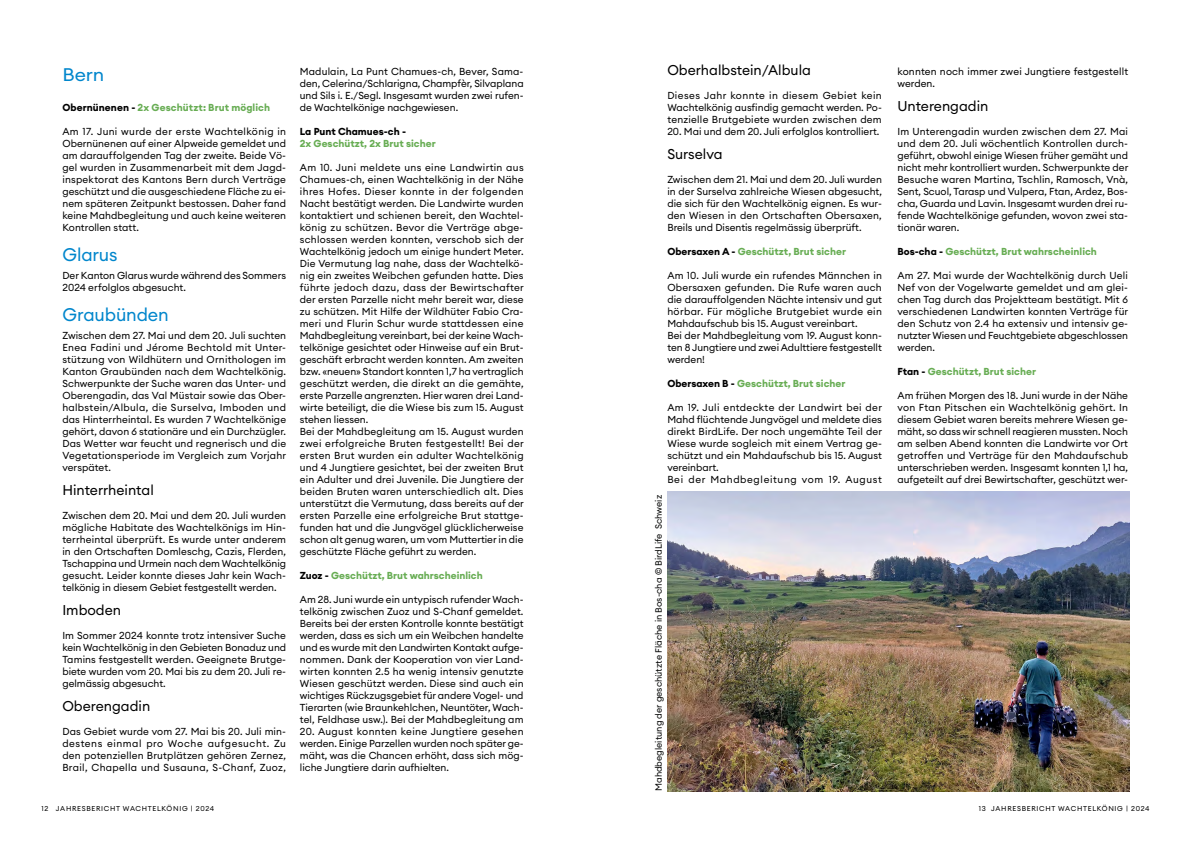
<style>
.page{position:relative;width:1191px;height:842px;background:#fff}
.page>*{position:absolute;margin:0;border:0;box-sizing:border-box;transform-origin:0 0}
.t1{font:18px "Euclid Circular A";letter-spacing:-.005em;color:#0086cc}
.t2{font:18px "Euclid Circular A";letter-spacing:-.005em;color:#0086cc;scale:1.08 1}
.t3{font:14px "Euclid Circular A";color:#000}
.t4{font:10px/12px "Euclid Circular A";letter-spacing:.005em;color:#000;text-align:justify}
.t5{font:700 10px "Euclid Circular A";color:#68ad54}
.t6{font:700 10px "Euclid Circular A";color:#000}
.t7{font:9px "Euclid Circular A";color:#040504}
.t8{font:7px "Euclid Circular A";letter-spacing:.1em;color:#000}
.s1{color:#000}
</style>
<div class="page">
<img style="left:667px;top:492px;width:462px;height:299px">
<h1 class="t2" style="left:62px;top:63px;width:40px">Bern</h1>
<p class="t5" style="left:62px;top:101px;width:209px"><span class="s1">Obernünenen -</span> 2x Geschützt: Brut möglich</p>
<p class="t4" style="left:62px;top:125px;width:225px">Am 17. Juni wurde der erste Wachtelkönig in Obernünenen auf einer Alpweide gemeldet und am darauffolgenden Tag der zweite. Beide Vö&shy;gel wurden in Zusammenarbeit mit dem Jagd&shy;inspektorat des Kantons Bern durch Verträge geschützt und die ausgeschiedene Fläche zu ei&shy;nem späteren Zeitpunkt bestossen. Daher fand keine Mahdbegleitung und auch keine weiteren Kontrollen statt.</p>
<h1 class="t1" style="left:62px;top:243px;width:57px">Glarus</h1>
<p class="t4" style="left:62px;top:269px;width:225px">Der Kanton Glarus wurde während des Sommers<br>2024 erfolglos abgesucht.</p>
<h1 class="t1" style="left:62px;top:303px;width:108px">Graubünden</h1>
<p class="t4" style="left:62px;top:329px;width:225px">Zwischen dem 27. Mai und dem 20. Juli suchten Enea Fadini und Jérome Bechtold mit Unter&shy;stützung von Wildhütern und Ornithologen im Kanton Graubünden nach dem Wachtelkönig.<br>Schwerpunkte der Suche waren das Unter- und Oberengadin, das Val Müstair sowie das Ober&shy;halbstein/Albula, die Surselva, Imboden und das Hinterrheintal. Es wurden 7 Wachtelkönige gehört, davon 6 stationäre und ein Durchzügler.<br>Das Wetter war feucht und regnerisch und die Vegetationsperiode im Vergleich zum Vorjahr verspätet.</p>
<h2 class="t3" style="left:62px;top:481px;width:93px">Hinterrheintal</h2>
<p class="t4" style="left:62px;top:509px;width:225px">Zwischen dem 20. Mai und dem 20. Juli wurden mögliche Habitate des Wachtelkönigs im Hin&shy;terrheintal überprüft. Es wurde unter anderem in den Ortschaften Domleschg, Cazis, Flerden, Tschappina und Urmein nach dem Wachtelkönig gesucht. Leider konnte dieses Jahr kein Wach&shy;telkönig in diesem Gebiet festgestellt werden.</p>
<h2 class="t3" style="left:62px;top:601px;width:60px">Imboden</h2>
<p class="t4" style="left:62px;top:629px;width:225px">Im Sommer 2024 konnte trotz intensiver Suche kein Wachtelkönig in den Gebieten Bonaduz und Tamins festgestellt werden. Geeignete Brutge&shy;biete wurden vom 20. Mai bis zu dem 20. Juli re&shy;gelmässig abgesucht.</p>
<h2 class="t3" style="left:62px;top:697px;width:89px">Oberengadin</h2>
<p class="t4" style="left:62px;top:725px;width:225px">Das Gebiet wurde vom 27. Mai bis 20. Juli min&shy;destens einmal pro Woche aufgesucht. Zu den potenziellen Brutplätzen gehören Zernez, Brail, Chapella und Susauna, S-Chanf, Zuoz,</p>
<p class="t4" style="left:300px;top:65px;width:225px">Madulain, La Punt Chamues-ch, Bever, Sama&shy;den, Celerina/Schlarigna, Champfèr, Silvaplana und Sils i. E./Segl. Insgesamt wurden zwei rufen&shy;de Wachtelkönige nachgewiesen.</p>
<p class="t6" style="left:300px;top:125px;width:108px">La Punt Chamues-ch -</p>
<p class="t5" style="left:300px;top:137px;width:137px">2x Geschützt, 2x Brut sicher</p>
<p class="t4" style="left:300px;top:161px;width:226px;text-align:left">Am 10. Juni meldete uns eine Landwirtin aus Chamues-ch, einen Wachtelkönig in der Nähe ihres Hofes. Dieser konnte in der folgenden Nacht bestätigt werden. Die Landwirte wurden kontaktiert und schienen bereit, den Wachtel&shy;könig zu schützen. Bevor die Verträge abge&shy;schlossen werden konnten, verschob sich der Wachtelkönig jedoch um einige hundert Meter.<br>Die Vermutung lag nahe, dass der Wachtelkö&shy;nig ein zweites Weibchen gefunden hatte. Dies führte jedoch dazu, dass der Bewirtschafter der ersten Parzelle nicht mehr bereit war, diese zu schützen. Mit Hilfe der Wildhüter Fabio Cra&shy;meri und Flurin Schur wurde stattdessen eine Mahdbegleitung vereinbart, bei der keine Wach&shy;telkönige gesichtet oder Hinweise auf ein Brut&shy;geschäft erbracht werden konnten. Am zweiten bzw. «neuen» Standort konnten 1,7 ha vertraglich geschützt werden, die direkt an die gemähte, erste Parzelle angrenzten. Hier waren drei Land&shy;wirte beteiligt, die die Wiese bis zum 15. August stehen liessen.<br>Bei der Mahdbegleitung am 15. August wurden zwei erfolgreiche Bruten festgestellt! Bei der ersten Brut wurden ein adulter Wachtelkönig und 4 Jungtiere gesichtet, bei der zweiten Brut ein Adulter und drei Juvenile. Die Jungtiere der beiden Bruten waren unterschiedlich alt. Dies unterstützt die Vermutung, dass bereits auf der ersten Parzelle eine erfolgreiche Brut stattge&shy;funden hat und die Jungvögel glücklicherweise schon alt genug waren, um vom Muttertier in die geschützte Fläche geführt zu werden.</p>
<p class="t5" style="left:300px;top:569px;width:184px"><span class="s1">Zuoz -</span> Geschützt, Brut wahrscheinlich</p>
<p class="t4" style="left:300px;top:593px;width:225px">Am 28. Juni wurde ein untypisch rufender Wach&shy;telkönig zwischen Zuoz und S-Chanf gemeldet.<br>Bereits bei der ersten Kontrolle konnte bestätigt werden, dass es sich um ein Weibchen handelte und es wurde mit den Landwirten Kontakt aufge&shy;nommen. Dank der Kooperation von vier Land&shy;wirten konnten 2.5 ha wenig intensiv genutzte Wiesen geschützt werden. Diese sind auch ein wichtiges Rückzugsgebiet für andere Vogel- und Tierarten (wie Braunkehlchen, Neuntöter, Wach&shy;tel, Feldhase usw.). Bei der Mahdbegleitung am</p>
<p class="t4" style="left:300px;top:725px;width:225px">20. August konnten keine Jungtiere gesehen werden. Einige Parzellen wurden noch später ge&shy;mäht, was die Chancen erhöht, dass sich mög&shy;liche Jungtiere darin aufhielten.</p>
<h2 class="t3" style="left:667px;top:61px;width:145px">Oberhalbstein/Albula</h2>
<p class="t4" style="left:667px;top:89px;width:216px">Dieses Jahr konnte in diesem Gebiet kein Wachtelkönig ausfindig gemacht werden. Po&shy;tenzielle Brutgebiete wurden zwischen dem</p>
<p class="t4" style="left:667px;top:125px;width:213px">20. Mai und dem 20. Juli erfolglos kontrolliert.</p>
<h2 class="t3" style="left:667px;top:145px;width:57px">Surselva</h2>
<p class="t4" style="left:667px;top:173px;width:216px">Zwischen dem 21. Mai und dem 20. Juli wurden in der Surselva zahlreiche Wiesen abgesucht, die sich für den Wachtelkönig eignen. Es wur&shy;den Wiesen in den Ortschaften Obersaxen, Breils und Disentis regelmässig überprüft.</p>
<p class="t5" style="left:667px;top:245px;width:180px"><span class="s1">Obersaxen A -</span> Geschützt, Brut sicher</p>
<p class="t4" style="left:667px;top:269px;width:216px;text-align:left">Am 10. Juli wurde ein rufendes Männchen in Obersaxen gefunden. Die Rufe waren auch die darauffolgenden Nächte intensiv und gut hörbar. Für mögliche Brutgebiet wurde ein Mahdaufschub bis 15. August vereinbart.<br>Bei der Mahdbegleitung vom 19. August konn&shy;ten 8 Jungtiere und zwei Adulttiere festgestellt werden!</p>
<p class="t5" style="left:667px;top:377px;width:180px"><span class="s1">Obersaxen B -</span> Geschützt, Brut sicher</p>
<p class="t4" style="left:667px;top:401px;width:216px;text-align:left">Am 19. Juli entdeckte der Landwirt bei der Mahd flüchtende Jungvögel und meldete dies direkt BirdLife. Der noch ungemähte Teil der Wiese wurde sogleich mit einem Vertrag ge&shy;schützt und ein Mahdaufschub bis 15. August vereinbart.<br>Bei der Mahdbegleitung vom 19. August</p>
<p class="t7" style="left:653px;top:791px;width:298px;rotate:-90deg">Mahdbegleitung der geschützte Fläche in Bos-cha © BirdLife Schweiz</p>
<p class="t4" style="left:897px;top:65px;width:232px">konnten noch immer zwei Jungtiere festgestellt werden.</p>
<h2 class="t3" style="left:897px;top:97px;width:92px">Unterengadin</h2>
<p class="t4" style="left:897px;top:125px;width:232px">Im Unterengadin wurden zwischen dem 27. Mai und dem 20. Juli wöchentlich Kontrollen durch&shy;geführt, obwohl einige Wiesen früher gemäht und nicht mehr kontrolliert wurden. Schwerpunkte der Besuche waren Martina, Tschlin, Ramosch, Vnà, Sent, Scuol, Tarasp und Vulpera, Ftan, Ardez, Bos&shy;cha, Guarda und Lavin. Insgesamt wurden drei ru&shy;fende Wachtelkönige gefunden, wovon zwei sta&shy;tionär waren.</p>
<p class="t5" style="left:897px;top:245px;width:201px"><span class="s1">Bos-cha -</span> Geschützt, Brut wahrscheinlich</p>
<p class="t4" style="left:897px;top:269px;width:232px">Am 27. Mai wurde der Wachtelkönig durch Ueli Nef von der Vogelwarte gemeldet und am glei&shy;chen Tag durch das Projektteam bestätigt. Mit 6 verschiedenen Landwirten konnten Verträge für den Schutz von 2.4 ha extensiv und intensiv ge&shy;nutzter Wiesen und Feuchtgebiete abgeschlossen werden.</p>
<p class="t5" style="left:897px;top:365px;width:140px"><span class="s1">Ftan -</span> Geschützt, Brut sicher</p>
<p class="t4" style="left:897px;top:389px;width:232px">Am frühen Morgen des 18. Juni wurde in der Nähe von Ftan Pitschen ein Wachtelkönig gehört. In diesem Gebiet waren bereits mehrere Wiesen ge&shy;mäht, so dass wir schnell reagieren mussten. Noch am selben Abend konnten die Landwirte vor Ort getroffen und Verträge für den Mahdaufschub unterschrieben werden. Insgesamt konnten 1,1 ha, aufgeteilt auf drei Bewirtschafter, geschützt wer-</p>
<p class="t8" style="left:41px;top:804px;width:174px">12 JAHRESBERICHT WACHTELKÖNIG | 2024</p>
<p class="t8" style="left:979px;top:804px;width:172px">13 JAHRESBERICHT WACHTELKÖNIG | 2024</p>
</div>
